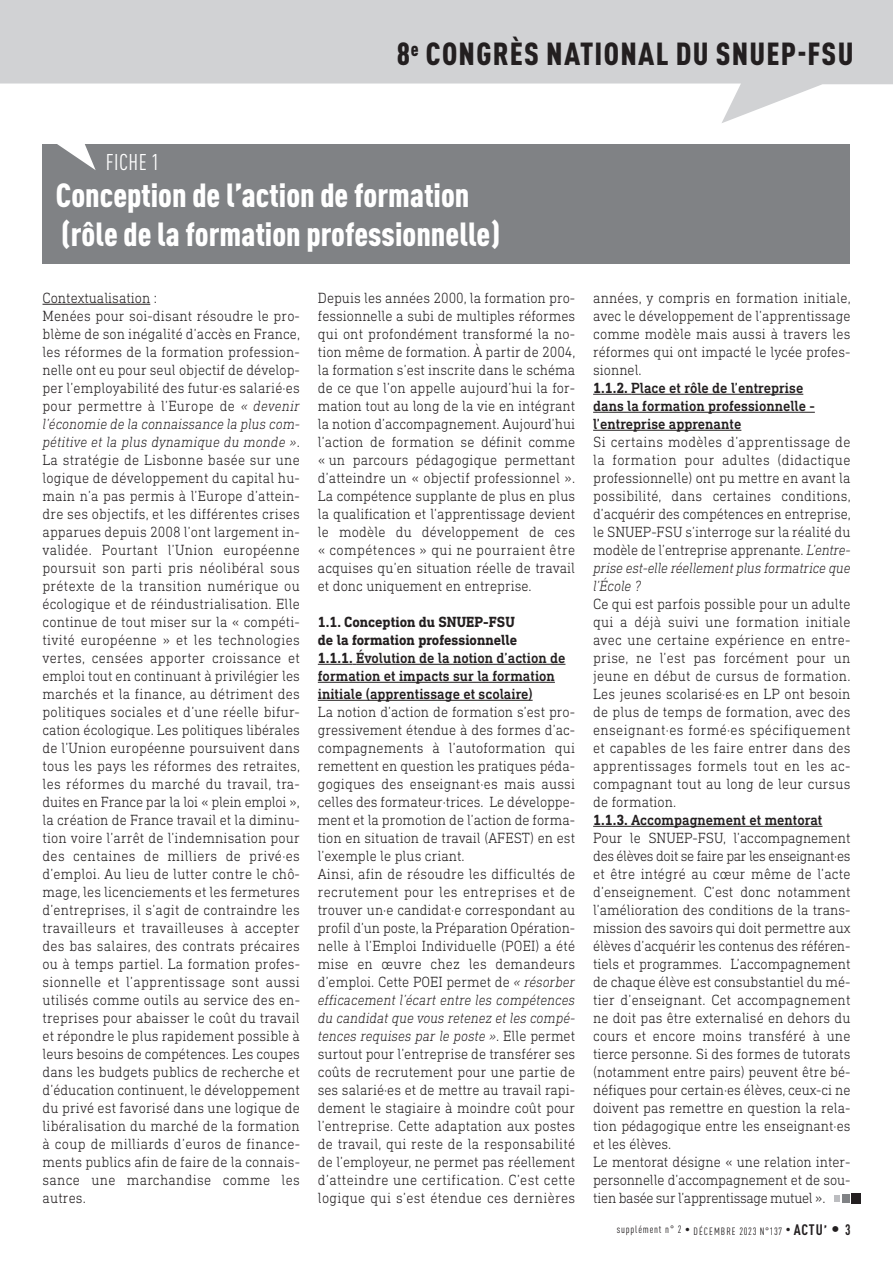
<style>
.page{position:relative;width:893px;height:1263px;background:#fff}
.page>*{position:absolute;margin:0;border:0;box-sizing:border-box;transform-origin:0 0}
.t1{font:900 condensed 33px/39px "DIN Pro";color:#fff}
.t2{font:900 condensed 31.5px "DIN Pro";letter-spacing:.04em;color:#231f20}
.t3{font:condensed 22.5px "DIN Pro";letter-spacing:.02em;color:#fff}
.t4{font:300 15px/18px "DIN Next Slab Pro";letter-spacing:.01em;color:#231f20;scale:.95 1}
.t5{font:500 15px/18px "DIN Next Slab Pro";color:#231f20;scale:.95 1}
.t6{font:condensed 10.5px "DIN Pro";letter-spacing:.08em;color:#231f20}
.s1{font-style:italic}
.s2{font-weight:700}
.s3{font-weight:500}
.s4{font-weight:700;font-size:15px}
.s5{font-weight:700;font-size:18px}
</style>
<div class="page">
<hr style="left:43px;top:304px;width:107px;height:1px;background:#231f20">
<hr style="left:318px;top:664px;width:35px;height:1px;background:#231f20">
<hr style="left:356px;top:664px;width:209px;height:1px;background:#231f20">
<hr style="left:318px;top:682px;width:237px;height:1px;background:#231f20">
<hr style="left:318px;top:700px;width:215px;height:1px;background:#231f20">
<hr style="left:593px;top:394px;width:38px;height:1px;background:#231f20">
<hr style="left:631px;top:394px;width:172px;height:1px;background:#231f20">
<hr style="left:593px;top:412px;width:222px;height:1px;background:#231f20">
<hr style="left:593px;top:430px;width:148px;height:1px;background:#231f20">
<hr style="left:593px;top:826px;width:38px;height:1px;background:#231f20">
<hr style="left:631px;top:826px;width:191px;height:1px;background:#231f20">
<div style="left:834px;top:1195px;width:6px;height:7px;background:#bcbdc0"></div>
<div style="left:842px;top:1194px;width:7px;height:9px;background:#808285"></div>
<div style="left:851px;top:1193px;width:10px;height:11px;background:#231f20"></div>
<svg style="left:0;top:0;width:893px;height:123px;fill:#d1d2d4"></svg>
<div style="left:43px;top:145px;width:807px;height:119px;background:#808285"></div>
<svg style="left:41px;top:112px;width:55px;height:58px"></svg>
<h2 class="t2" style="left:397px;top:43px;width:458px">8<sup>e</sup> CONGRÈS NATIONAL DU SNUEP-FSU</h2>
<h3 class="t3" style="left:106px;top:154px;width:55px">FICHE 1</h3>
<h1 class="t1" style="left:56px;top:179px;width:446px">Conception de l’action de formation (rôle de la formation professionnelle)</h1>
<p class="t4" style="left:43px;top:288px;width:273px">Contextualisation :<br>Menées pour soi-disant résoudre le pro&shy;blème de son inégalité d’accès en France, les réformes de la formation profession&shy;nelle ont eu pour seul objectif de dévelop&shy;per l’employabilité des futur∙es salarié∙es pour permettre à l’Europe de <span class="s1">« devenir l’économie de la connaissance la plus com&shy;pétitive et la plus dynamique du monde »</span>.<br>La stratégie de Lisbonne basée sur une logique de développement du capital hu&shy;main n’a pas permis à l’Europe d’attein&shy;dre ses objectifs, et les différentes crises apparues depuis 2008 l’ont largement in&shy;validée. Pourtant l’Union européenne poursuit son parti pris néolibéral sous prétexte de la transition numérique ou écologique et de réindustrialisation. Elle continue de tout miser sur la « compéti&shy;tivité européenne » et les technologies vertes, censées apporter croissance et emploi tout en continuant à privilégier les marchés et la finance, au détriment des politiques sociales et d’une réelle bifur&shy;cation écologique. Les politiques libérales de l’Union européenne poursuivent dans tous les pays les réformes des retraites, les réformes du marché du travail, tra&shy;duites en France par la loi « plein emploi », la création de France travail et la diminu&shy;tion voire l’arrêt de l’indemnisation pour des centaines de milliers de privé·es d’emploi. Au lieu de lutter contre le chô&shy;mage, les licenciements et les fermetures d’entreprises, il s’agit de contraindre les travailleurs et travailleuses à accepter des bas salaires, des contrats précaires ou à temps partiel. La formation profes&shy;sionnelle et l’apprentissage sont aussi utilisés comme outils au service des en&shy;treprises pour abaisser le coût du travail et répondre le plus rapidement possible à leurs besoins de compétences. Les coupes dans les budgets publics de recherche et d’éducation continuent, le développement du privé est favorisé dans une logique de libéralisation du marché de la formation à coup de milliards d’euros de finance&shy;ments publics afin de faire de la connais&shy;sance une marchandise comme les autres.</p>
<p class="t4" style="left:318px;top:288px;width:273px;text-align:justify">Depuis les années 2000, la formation pro&shy;fessionnelle a subi de multiples réformes qui ont profondément transformé la no&shy;tion même de formation. À partir de 2004, la formation s’est inscrite dans le schéma de ce que l’on appelle aujourd’hui la for&shy;mation tout au long de la vie en intégrant la notion d’accompagnement. Aujourd’hui l’action de formation se définit comme « un parcours pédagogique permettant d’atteindre un « objectif professionnel ».<br>La compétence supplante de plus en plus la qualification et l’apprentissage devient le modèle du développement de ces « compétences » qui ne pourraient être acquises qu’en situation réelle de travail et donc uniquement en entreprise.</p>
<p class="t5" style="left:318px;top:612px;width:262px"><span class="s2">1.1. Conception du SNUEP-FSU<br>de la formation professionnelle<br>1.1.1.</span> Évolution de la notion d’action de formation et impacts sur la formation initiale (apprentissage et scolaire)</p>
<p class="t4" style="left:318px;top:702px;width:272px">La notion d’action de formation s’est pro&shy;gressivement étendue à des formes d’ac&shy;compagnements à l’autoformation qui remettent en question les pratiques péda&shy;gogiques des enseignant∙es mais aussi celles des formateur∙trices. Le développe&shy;ment et la promotion de l’action de forma&shy;tion en situation de travail (AFEST) en est l’exemple le plus criant.<br>Ainsi, afin de résoudre les difficultés de recrutement pour les entreprises et de trouver un∙e candidat∙e correspondant au profil d’un poste, la Préparation Opération&shy;nelle à l’Emploi Individuelle (POEI) a été mise en œuvre chez les demandeurs d’emploi. Cette POEI permet de <span class="s1">« résorber efficacement l’écart entre les compétences du candidat que vous retenez et les compé&shy;tences requises par le poste »</span>. Elle permet surtout pour l’entreprise de transférer ses coûts de recrutement pour une partie de ses salarié·es et de mettre au travail rapi&shy;dement le stagiaire à moindre coût pour l’entreprise. Cette adaptation aux postes de travail, qui reste de la responsabilité de l’employeur, ne permet pas réellement d’atteindre une certification. C’est cette logique qui s’est étendue ces dernières</p>
<p class="t4" style="left:593px;top:288px;width:273px">années, y compris en formation initiale, avec le développement de l’apprentissage comme modèle mais aussi à travers les réformes qui ont impacté le lycée profes&shy;sionnel.<br><span class="s2">1.1.2.</span> <span class="s3">Place et rôle de l’entreprise<br>dans la formation professionnelle - l’entreprise apprenante</span></p>
<p class="t4" style="left:593px;top:432px;width:273px;text-align:justify">Si certains modèles d’apprentissage de la formation pour adultes (didactique professionnelle) ont pu mettre en avant la possibilité, dans certaines conditions, d’acquérir des compétences en entreprise, le SNUEP-FSU s’interroge sur la réalité du modèle de l’entreprise apprenante. <span class="s1">L’entre&shy;prise est-elle réellement plus formatrice que l’École ?</span></p>
<p class="t4" style="left:593px;top:594px;width:272px">Ce qui est parfois possible pour un adulte qui a déjà suivi une formation initiale avec une certaine expérience en entre&shy;prise, ne l’est pas forcément pour un jeune en début de cursus de formation.<br>Les jeunes scolarisé·es en LP ont besoin de plus de temps de formation, avec des enseignant∙es formé∙es spécifiquement et capables de les faire entrer dans des apprentissages formels tout en les ac&shy;compagnant tout au long de leur cursus de formation.<br><span class="s2">1.1.3.</span> <span class="s3">Accompagnement et mentorat </span>Pour le SNUEP-FSU, l’accompagnement des élèves doit se faire par les enseignant·es et être intégré au cœur même de l’acte d’enseignement. C’est donc notamment l’amélioration des conditions de la trans&shy;mission des savoirs qui doit permettre aux élèves d’acquérir les contenus des référen&shy;tiels et programmes. L’accompagnement de chaque élève est consubstantiel du mé&shy;tier d’enseignant. Cet accompagnement ne doit pas être externalisé en dehors du cours et encore moins transféré à une tierce personne. Si des formes de tutorats (notamment entre pairs) peuvent être bé&shy;néfiques pour certain·es élèves, ceux-ci ne doivent pas remettre en question la rela&shy;tion pédagogique entre les enseignant∙es et les élèves.<br>Le mentorat désigne « une relation inter&shy;personnelle d’accompagnement et de sou&shy;tien basée sur l’apprentissage mutuel ».</p>
<p class="t6" style="left:617px;top:1227px;width:235px">supplément n° 2 • DÉCEMBRE 2023 N°137 • <span class="s4">ACTU’</span> <span class="s5">•</span> <span class="s4">3</span></p>
</div>
